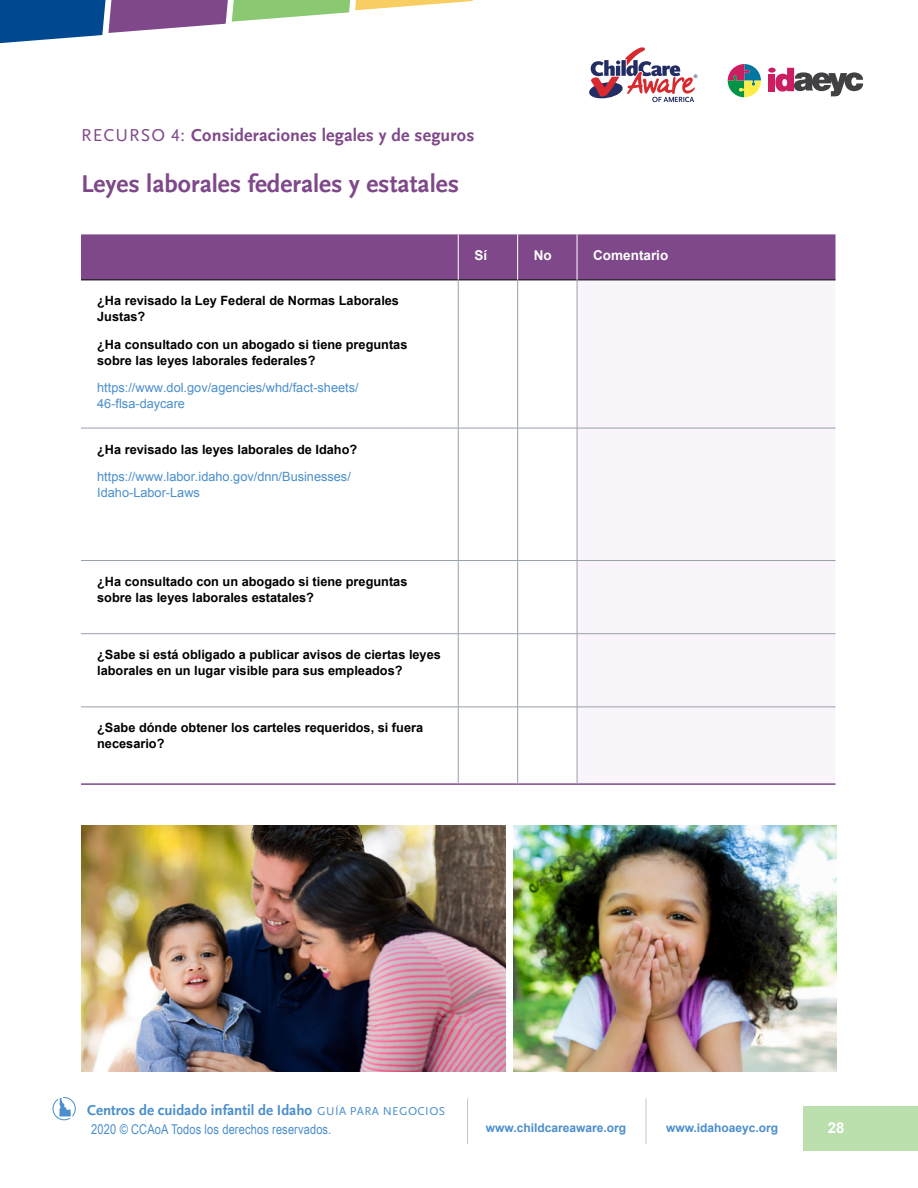
<style>
.page{position:relative;width:918px;height:1188px;background:#fff}
.page>*{position:absolute;margin:0;border:0;box-sizing:border-box;transform-origin:0 0}
.t1{font:700 25.5px "Scala Sans Offc";color:#7e488a}
.t2{font:700 18px "Scala Sans Offc";letter-spacing:.01em;color:#7e488a}
.t3{font:700 15px "Scala Sans Offc";color:#4a8ecc}
.t4{font:700 15px "Arial";color:#fff}
.t5{font:13.5px "Arial Narrow";letter-spacing:.01em;color:#4a8ecc}
.t6{font:700 13.5px "Arial";color:#fff}
.t7{font:700 12.75px/15.8px "Arial";color:#000}
.t8{font:12.75px/15.8px "Arial";color:#4a8ecc}
.t9{font:700 12.75px/15.8px "Arial";color:#000}
.t10{font:700 12px "Arial";color:#4a8ecc}
.s1{font-family:"Scala Sans OT";font-weight:400}
.s2{font-family:"Scala Sans OT";font-weight:400;font-size:12px}
</style>
<div class="page">
<div style="left:52px;top:1097px;width:24px;height:23px;border:1px solid #4a8ecc;border-radius:50%"></div>
<svg style="left:58px;top:1097px;width:15px;height:22px"></svg>
<svg style="left:0;top:0;width:473px;height:44px"></svg>
<div style="left:803px;top:1106px;width:114px;height:44px;background:#bbdfad"></div>
<hr style="left:467px;top:1099px;width:1px;height:45px;background:#c1c6cc">
<hr style="left:646px;top:1099px;width:1px;height:45px;background:#c1c6cc">
<svg style="left:589px;top:47px;width:108px;height:55px"></svg>
<svg style="left:728px;top:64px;width:33px;height:33px"></svg>
<div style="left:768px;top:74px;width:7px;height:17px;background:#cb1d61"></div>
<div style="left:768px;top:68px;width:8px;height:5px;background:#cb1d61;border-radius:50%"></div>
<svg style="left:775px;top:68px;width:88px;height:28px"></svg>
<div style="left:81px;top:234px;width:755px;height:46px;background:#7e488a"></div>
<div style="left:578px;top:427px;width:258px;height:280px;background:#f9f5fa"></div>
<hr style="left:81px;top:280px;width:377px;height:1px;background:#000">
<hr style="left:458px;top:280px;width:60px;height:1px;background:#000">
<hr style="left:518px;top:280px;width:59px;height:1px;background:#000">
<hr style="left:577px;top:280px;width:259px;height:1px;background:#000">
<hr style="left:458px;top:234px;width:1px;height:46px;background:#fff">
<hr style="left:517px;top:234px;width:1px;height:46px;background:#fff">
<hr style="left:577px;top:234px;width:1px;height:46px;background:#fff">
<hr style="left:81px;top:783px;width:377px;height:2px;background:#7e488a">
<hr style="left:458px;top:783px;width:60px;height:2px;background:#7e488a">
<hr style="left:518px;top:783px;width:59px;height:2px;background:#7e488a">
<hr style="left:577px;top:783px;width:259px;height:2px;background:#7e488a">
<hr style="left:458px;top:280px;width:1px;height:148px;background:#98a0aa">
<hr style="left:517px;top:280px;width:1px;height:148px;background:#98a0aa">
<hr style="left:577px;top:280px;width:1px;height:148px;background:#98a0aa">
<hr style="left:81px;top:428px;width:377px;height:1px;background:#98a0aa">
<hr style="left:81px;top:560px;width:377px;height:1px;background:#98a0aa">
<hr style="left:81px;top:633px;width:377px;height:1px;background:#98a0aa">
<hr style="left:458px;top:428px;width:1px;height:132px;background:#98a0aa">
<hr style="left:458px;top:561px;width:1px;height:73px;background:#98a0aa">
<hr style="left:458px;top:634px;width:1px;height:73px;background:#98a0aa">
<hr style="left:458px;top:428px;width:60px;height:1px;background:#98a0aa">
<hr style="left:518px;top:428px;width:59px;height:1px;background:#98a0aa">
<hr style="left:517px;top:428px;width:1px;height:132px;background:#98a0aa">
<hr style="left:517px;top:561px;width:1px;height:73px;background:#98a0aa">
<hr style="left:517px;top:634px;width:1px;height:73px;background:#98a0aa">
<hr style="left:458px;top:560px;width:60px;height:1px;background:#98a0aa">
<hr style="left:518px;top:560px;width:59px;height:1px;background:#98a0aa">
<hr style="left:458px;top:633px;width:60px;height:1px;background:#98a0aa">
<hr style="left:518px;top:633px;width:59px;height:1px;background:#98a0aa">
<hr style="left:577px;top:428px;width:1px;height:132px;background:#98a0aa">
<hr style="left:577px;top:561px;width:1px;height:73px;background:#98a0aa">
<hr style="left:577px;top:634px;width:1px;height:73px;background:#98a0aa">
<hr style="left:577px;top:428px;width:259px;height:1px;background:#98a0aa">
<hr style="left:577px;top:560px;width:259px;height:1px;background:#98a0aa">
<hr style="left:577px;top:633px;width:259px;height:1px;background:#98a0aa">
<hr style="left:81px;top:707px;width:377px;height:1px;background:#98a0aa">
<hr style="left:458px;top:707px;width:1px;height:76px;background:#98a0aa">
<hr style="left:458px;top:707px;width:60px;height:1px;background:#98a0aa">
<hr style="left:518px;top:707px;width:59px;height:1px;background:#98a0aa">
<hr style="left:517px;top:707px;width:1px;height:76px;background:#98a0aa">
<hr style="left:577px;top:707px;width:1px;height:76px;background:#98a0aa">
<hr style="left:577px;top:707px;width:259px;height:1px;background:#98a0aa">
<img style="left:81px;top:825px;width:424px;height:246px">
<img style="left:513px;top:825px;width:324px;height:246px">
<h2 class="t2" style="left:81px;top:125px;width:395px"><span class="s1">RECURSO 4:</span> Consideraciones legales y de seguros</h2>
<h1 class="t1" style="left:81px;top:169px;width:380px">Leyes laborales federales y estatales</h1>
<p class="t7" style="left:97px;top:293px;width:303px">¿Ha revisado la Ley Federal de Normas Laborales<br>Justas?</p>
<p class="t7" style="left:97px;top:337px;width:312px">¿Ha consultado con un abogado si tiene preguntas sobre las leyes laborales federales?</p>
<p class="t8" style="left:97px;top:380px;width:263px">https://www.dol.gov/agencies/whd/fact-sheets/<br>46-flsa-daycare</p>
<p class="t7" style="left:97px;top:442px;width:262px">¿Ha revisado las leyes laborales de Idaho?</p>
<p class="t8" style="left:97px;top:469px;width:255px">https://www.labor.idaho.gov/dnn/Businesses/<br>Idaho-Labor-Laws</p>
<p class="t9" style="left:97px;top:574px;width:312px">¿Ha consultado con un abogado si tiene preguntas sobre las leyes laborales estatales?</p>
<p class="t7" style="left:97px;top:647px;width:345px">¿Sabe si está obligado a publicar avisos de ciertas leyes laborales en un lugar visible para sus empleados?</p>
<p class="t7" style="left:97px;top:720px;width:327px">¿Sabe dónde obtener los carteles requeridos, si fuera necesario?</p>
<p class="t6" style="left:474px;top:247px;width:14px">Sí</p>
<p class="t6" style="left:534px;top:247px;width:19px">No</p>
<p class="t6" style="left:593px;top:247px;width:77px">Comentario</p>
<p class="t3" style="left:87px;top:1101px;width:360px">Centros de cuidado infantil de Idaho <span class="s2">GUÍA PARA NEGOCIOS</span></p>
<p class="t5" style="left:91px;top:1119px;width:242px">2020 © CCAoA Todos los derechos reservados.</p>
<p class="t10" style="left:486px;top:1120px;width:142px">www.childcareaware.org</p>
<p class="t10" style="left:666px;top:1120px;width:114px">www.idahoaeyc.org</p>
<p class="t4" style="left:828px;top:1118px;width:18px">28</p>
</div>
